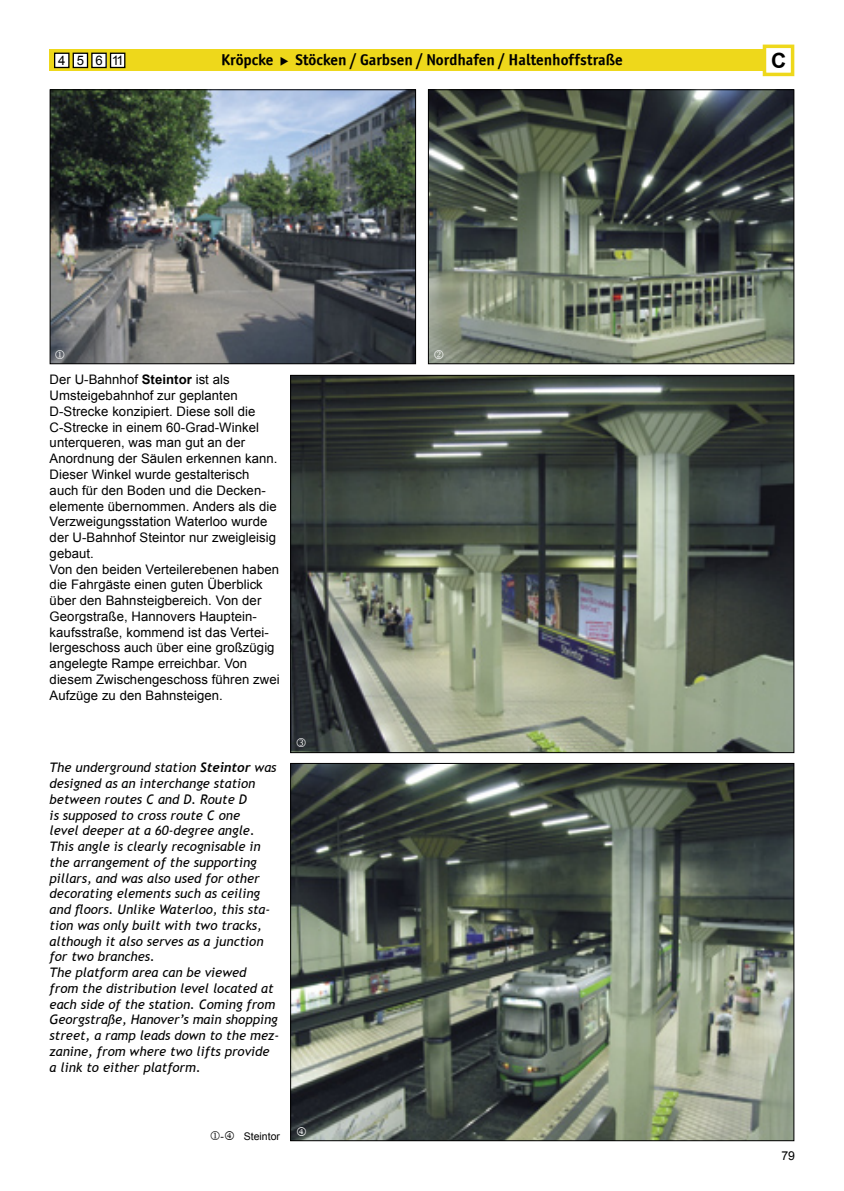
<style>
.page{position:relative;width:844px;height:1191px;background:#fff}
.page>*{position:absolute;margin:0;border:0;box-sizing:border-box;transform-origin:0 0}
.t1{font:700 21px "Arial";color:#000}
.t2{font:15.75px "Officina Sans OSITCTT Bold";color:#000}
.t3{font:13.12px/15.8px "Arial";letter-spacing:.005em;color:#000}
.t4{font:italic 13.12px/15.8px "Trebuchet MS";color:#000}
.t5{font:12.25px "Arial";color:#000}
.t6{font:12.25px "Wingdings 2";color:#fff}
.t7{font:10.5px "Arial";color:#000}
.s1{font-weight:700}
.s2{font-family:"Trebuchet";font-weight:700}
</style>
<div class="page">
<img style="left:292px;top:377px;width:500px;height:374px">
<img style="left:292px;top:765px;width:500px;height:374px">
<img style="left:52px;top:91px;width:362px;height:271px">
<div style="left:50px;top:89px;width:366px;height:275px;border:1px solid #000"></div>
<img style="left:430px;top:91px;width:362px;height:271px">
<div style="left:428px;top:89px;width:366px;height:275px;border:1px solid #000"></div>
<div style="left:50px;top:49px;width:744px;height:22px;background:#eed81b"></div>
<div style="left:764px;top:46px;width:28px;height:28px;background:#fff"></div>
<div style="left:762px;top:45px;width:32px;height:31px;border:4px solid #eed81b"></div>
<div style="left:73px;top:53px;width:14px;height:14px;background:#fff"></div>
<div style="left:73px;top:53px;width:15px;height:15px;border:1px solid #000"></div>
<div style="left:92px;top:53px;width:14px;height:14px;background:#fff"></div>
<div style="left:91px;top:53px;width:16px;height:15px;border:1px solid #000"></div>
<div style="left:110px;top:53px;width:15px;height:14px;background:#fff"></div>
<div style="left:110px;top:53px;width:15px;height:15px;border:1px solid #000"></div>
<div style="left:55px;top:53px;width:14px;height:14px;background:#fff"></div>
<div style="left:54px;top:53px;width:15px;height:15px;border:1px solid #000"></div>
<svg style="left:56px;top:350px;width:8px;height:9px"></svg>
<svg style="left:434px;top:350px;width:9px;height:9px"></svg>
<svg style="left:297px;top:1127px;width:9px;height:9px"></svg>
<p class="t3" style="left:58px;top:53px;width:67px">45611</p>
<p class="t2" style="left:221px;top:49px;width:403px">Kröpcke ◆ Stöcken / Garbsen / Nordhafen / Haltenhoffstraße</p>
<h1 class="t1" style="left:771px;top:47px;width:17px">C</h1>
<p class="t3" style="left:50px;top:372px;width:231px">Der U-Bahnhof <span class="s1">Steintor</span> ist als Umsteigebahnhof zur geplanten D-Strecke konzipiert. Diese soll die C-Strecke in einem 60-Grad-Winkel unterqueren, was man gut an der Anordnung der Säulen erkennen kann.<br>Dieser Winkel wurde gestalterisch auch für den Boden und die Decken&shy;elemente übernommen. Anders als die Verzweigungsstation Waterloo wurde der U-Bahnhof Steintor nur zweigleisig gebaut.<br>Von den beiden Verteilerebenen haben die Fahrgäste einen guten Überblick über den Bahnsteigbereich. Von der Georgstraße, Hannovers Hauptein&shy;kaufsstraße, kommend ist das Vertei&shy;lergeschoss auch über eine großzügig angelegte Rampe erreichbar. Von diesem Zwischengeschoss führen zwei Aufzüge zu den Bahnsteigen.</p>
<p class="t4" style="left:50px;top:760px;width:231px">The underground station <span class="s2">Steintor</span> was designed as an interchange station between routes C and D. Route D<br>is supposed to cross route C one<br>level deeper at a 60-degree angle.<br>This angle is clearly recognisable in the arrangement of the supporting pillars, and was also used for other decorating elements such as ceiling and floors. Unlike Waterloo, this sta&shy;tion was only built with two tracks, although it also serves as a junction for two branches.<br>The platform area can be viewed<br>from the distribution level located at each side of the station. Coming from Georgstraße, Hanover’s main shopping street, a ramp leads down to the mez&shy;zanine, from where two lifts provide a link to either platform.</p>
<p class="t6" style="left:296px;top:736px;width:12px">●</p>
<p class="t7" style="left:220px;top:1129px;width:61px">- Steintor</p>
<p class="t5" style="left:781px;top:1147px;width:15px">79</p>
</div>
